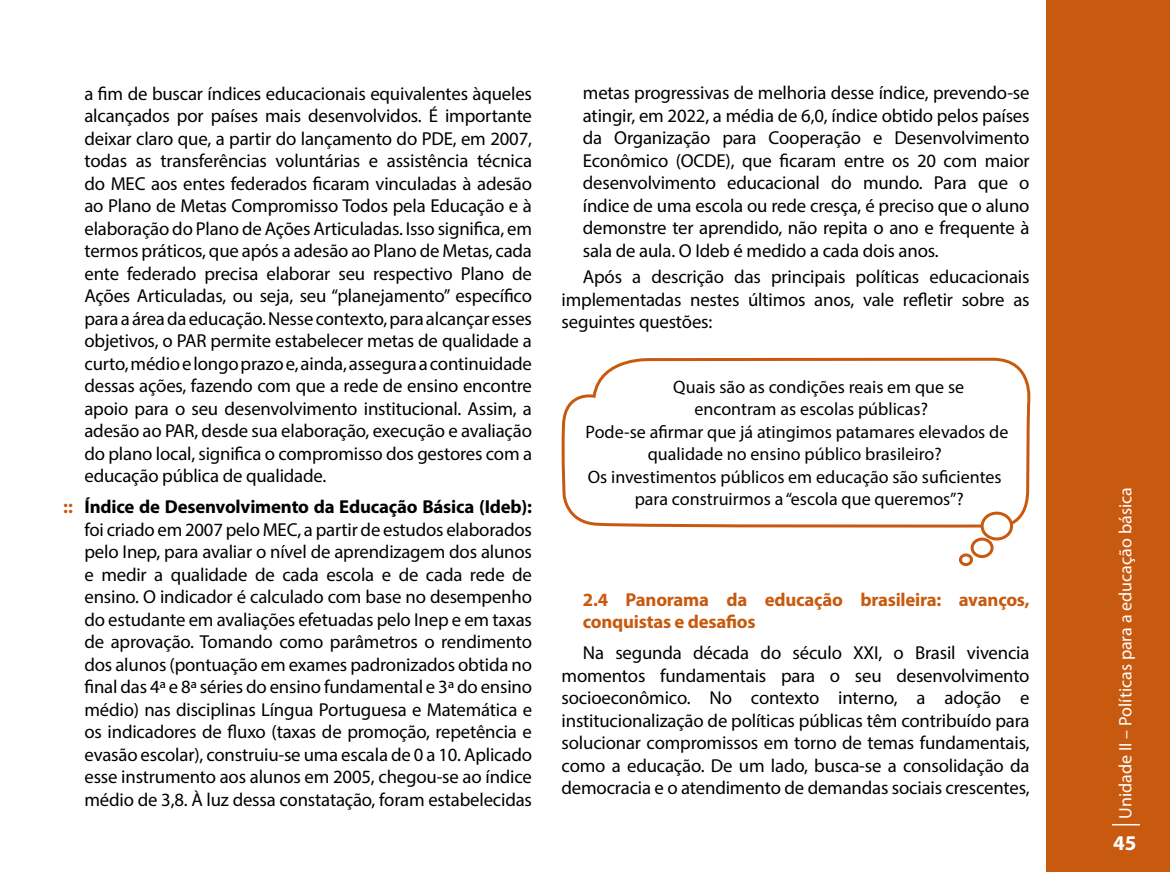
<style>
.page{position:relative;width:1170px;height:872px;background:#fff}
.page>*{position:absolute;margin:0;border:0;box-sizing:border-box;transform-origin:0 0}
.t1{font:700 21px "Myriad Pro";color:#fff}
.t2{font:18.75px/22.5px "Myriad Pro";letter-spacing:-.01em;color:#000;text-align:justify}
.t3{font:700 18.75px/22.5px "Myriad Pro";letter-spacing:-.01em;color:#c85a0f}
.t4{font:18px "Myriad Pro";color:#000}
.t5{font:18px "Myriad Pro";color:#fff}
.s1{font-weight:700;color:#c85a0f}
.s2{font-weight:700}
</style>
<div class="page">
<div style="left:1046px;top:0;width:123px;height:872px;background:#c85a0f"></div>
<svg style="left:1112px;top:824px;width:27px;height:1px"></svg>
<svg style="left:561px;top:357px;width:470px;height:173px"></svg>
<div style="left:982px;top:513px;width:29px;height:26px;background:#fff;border-radius:50%"></div>
<div style="left:980px;top:511px;width:32px;height:29px;border:3px solid #c85a0f;border-radius:50%"></div>
<svg style="left:972px;top:539px;width:19px;height:17px"></svg>
<div style="left:970px;top:537px;width:23px;height:21px;border:3px solid #c85a0f;border-radius:50%"></div>
<div style="left:958px;top:553px;width:14px;height:13px;border:3px solid #c85a0f;border-radius:50%"></div>
<p class="t2" style="left:84px;top:82px;width:449px">a fim de buscar índices educacionais equivalentes àqueles alcançados por países mais desenvolvidos. É importante deixar claro que, a partir do lançamento do PDE, em 2007, todas as transferências voluntárias e assistência técnica do MEC aos entes federados ficaram vinculadas à adesão ao Plano de Metas Compromisso Todos pela Educação e à elaboração do Plano de Ações Articuladas. Isso significa, em termos práticos, que após a adesão ao Plano de Metas, cada ente federado precisa elaborar seu respectivo Plano de Ações Articuladas, ou seja, seu “planejamento” específico para a área da educação. Nesse contexto, para alcançar esses objetivos, o PAR permite estabelecer metas de qualidade a curto, médio e longo prazo e, ainda,assegura a continuidade dessas ações, fazendo com que a rede de ensino encontre apoio para o seu desenvolvimento institucional. Assim, a adesão ao PAR, desde sua elaboração, execução e avaliação do plano local, significa o compromisso dos gestores com a educação pública de qualidade.</p>
<p class="t2" style="left:84px;top:495px;width:449px;text-indent:-21px"><span class="s1">::</span> <span class="s2">Índice de Desenvolvimento da Educação Básica (Ideb): </span>foi criado em 2007 pelo MEC, a partir de estudos elaborados pelo Inep, para avaliar o nível de aprendizagem dos alunos e medir a qualidade de cada escola e de cada rede de ensino. O indicador é calculado com base no desempenho do estudante em avaliações efetuadas pelo Inep e em taxas de aprovação. Tomando como parâmetros o rendimento dos alunos (pontuação em exames padronizados obtida no final das 4ª e 8ª séries do ensino fundamental e 3ª do ensino médio) nas disciplinas Língua Portuguesa e Matemática e os indicadores de fluxo (taxas de promoção, repetência e evasão escolar), construiu-se uma escala de 0 a 10. Aplicado esse instrumento aos alunos em 2005, chegou-se ao índice médio de 3,8. À luz dessa constatação, foram estabelecidas</p>
<p class="t2" style="left:583px;top:81px;width:448px">metas progressivas de melhoria desse índice, prevendo-se atingir, em 2022, a média de 6,0, índice obtido pelos países da Organização para Cooperação e Desenvolvimento Econômico (OCDE), que ficaram entre os 20 com maior desenvolvimento educacional do mundo. Para que o índice de uma escola ou rede cresça, é preciso que o aluno demonstre ter aprendido, não repita o ano e frequente à sala de aula. O Ideb é medido a cada dois anos.</p>
<p class="t2" style="left:561px;top:266px;width:469px;text-indent:21px">Após a descrição das principais políticas educacionais implementadas nestes últimos anos, vale refletir sobre as seguintes questões:</p>
<p class="t4" style="left:673px;top:375px;width:292px">Quais são as condições reais em que se</p>
<p class="t4" style="left:694px;top:398px;width:235px">encontram as escolas públicas?</p>
<p class="t4" style="left:585px;top:420px;width:424px">Pode-se afirmar que já atingimos patamares elevados de</p>
<p class="t4" style="left:647px;top:443px;width:295px">qualidade no ensino público brasileiro?</p>
<p class="t4" style="left:587px;top:465px;width:415px">Os investimentos públicos em educação são suficientes</p>
<p class="t4" style="left:634px;top:488px;width:330px">para construirmos a “escola que queremos”?</p>
<p class="t3" style="left:583px;top:587px;width:448px">2.4 Panorama da educação brasileira: avanços, conquistas e desafios</p>
<p class="t2" style="left:561px;top:641px;width:469px;text-indent:21px">Na segunda década do século XXI, o Brasil vivencia momentos fundamentais para o seu desenvolvimento socioeconômico. No contexto interno, a adoção e institucionalização de políticas públicas têm contribuído para solucionar compromissos em torno de temas fundamentais, como a educação. De um lado, busca-se a consolidação da democracia e o atendimento de demandas sociais crescentes,</p>
<p class="t5" style="left:1114px;top:818px;width:333px;rotate:-90deg">Unidade II – Políticas para a educação básica</p>
<p class="t1" style="left:1113px;top:829px;width:25px">45</p>
</div>
